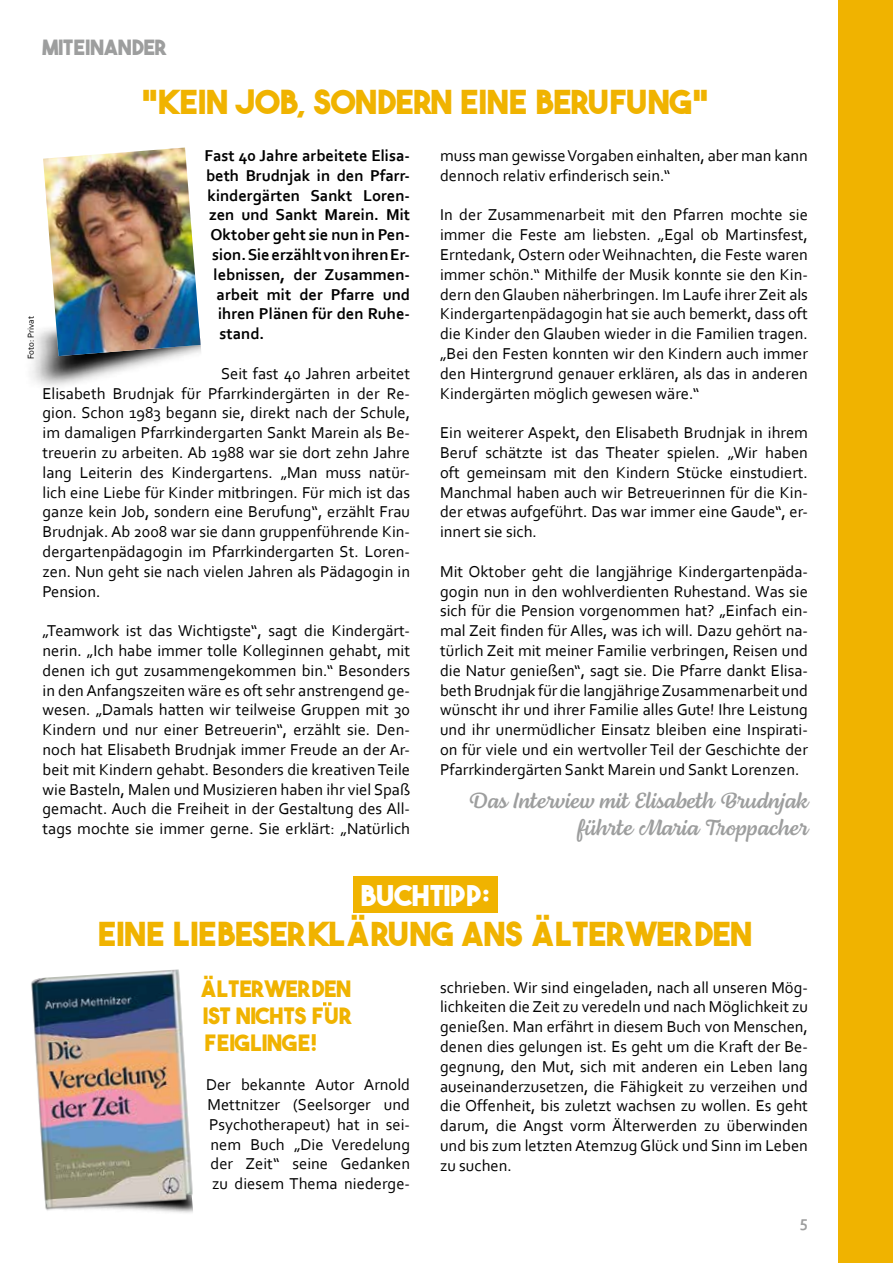
<style>
.page{position:relative;width:893px;height:1263px;background:#fff}
.page>*{position:absolute;margin:0;border:0;box-sizing:border-box;transform-origin:0 0}
.t1{font:700 33px "The Bold Font";color:#f0b300}
.t2{font:700 28.5px "The Bold Font";color:#fff}
.t3{font:22.5px/27px "Lemongrass Script";color:#9d9e9e;text-align:right}
.t4{font:700 22.5px/27px "The Bold Font";color:#f0b300;text-align:justify}
.t5{font:700 21px "The Bold Font";color:#9d9e9e}
.t6{font:16.5px/19.8px "Corbel";color:#000;text-align:justify}
.t7{font:700 16.5px "Corbel";color:#000}
.t8{font:700 16.5px "Corbel";color:#9d9e9e}
.t9{font:9px "Corbel";color:#000}
</style>
<div class="page">
<div style="left:838px;top:0;width:55px;height:1263px;background:#f0b300"></div>
<svg style="left:323px;top:1002px;width:9px;height:4px"></svg>
<img style="left:31px;top:331px;width:151px;height:55px">
<img style="left:43px;top:148px;width:158px;height:208px">
<div style="left:353px;top:876px;width:144px;height:36px;background:#f0b300"></div>
<img style="left:31px;top:969px;width:162px;height:242px">
<p class="t9" style="left:25px;top:359px;width:45px;rotate:-90deg">Foto: Privat</p>
<p class="t5" style="left:43px;top:34px;width:127px">MITEINANDER</p>
<h1 class="t1" style="left:142px;top:82px;width:568px">"KEIN JOB, SONDERN EINE BERUFUNG"</h1>
<p class="t7" style="left:205px;top:145px;width:207px">Fast 40 Jahre arbeitete Elisa-</p>
<p class="t7" style="left:206px;top:165px;width:206px">beth Brudnjak in den Pfarr-</p>
<p class="t7" style="left:208px;top:185px;width:204px">kindergärten Sankt Loren-</p>
<p class="t7" style="left:209px;top:205px;width:203px">zen und Sankt Marein. Mit</p>
<p class="t7" style="left:211px;top:224px;width:201px">Oktober geht sie nun in Pen-</p>
<p class="t7" style="left:212px;top:244px;width:199px">sion. Sie erzählt von ihren Er-</p>
<p class="t7" style="left:214px;top:264px;width:198px">lebnissen, der Zusammen-</p>
<p class="t7" style="left:217px;top:284px;width:195px">arbeit mit der Pfarre und</p>
<p class="t7" style="left:218px;top:304px;width:194px">ihren Plänen für den Ruhe-</p>
<p class="t7" style="left:220px;top:323px;width:46px">stand.</p>
<p class="t6" style="left:43px;top:363px;width:369px;text-indent:178px">Seit fast 40 Jahren arbeitet Elisabeth Brudnjak für Pfarrkindergärten in der Re&shy;gion. Schon 1983 begann sie, direkt nach der Schule, im damaligen Pfarrkindergarten Sankt Marein als Be&shy;treuerin zu arbeiten. Ab 1988 war sie dort zehn Jahre lang Leiterin des Kindergartens. „Man muss natür&shy;lich eine Liebe für Kinder mitbringen. Für mich ist das ganze kein Job, sondern eine Berufung“, erzählt Frau Brudnjak. Ab 2008 war sie dann gruppenführende Kin&shy;dergartenpädagogin im Pfarrkindergarten St. Loren&shy;zen. Nun geht sie nach vielen Jahren als Pädagogin in Pension.</p>
<p class="t6" style="left:43px;top:620px;width:369px">„Teamwork ist das Wichtigste“, sagt die Kindergärt&shy;nerin. „Ich habe immer tolle Kolleginnen gehabt, mit denen ich gut zusammengekommen bin.“ Besonders in den Anfangszeiten wäre es oft sehr anstrengend ge&shy;wesen. „Damals hatten wir teilweise Gruppen mit 30<br>Kindern und nur einer Betreuerin“, erzählt sie. Den&shy;noch hat Elisabeth Brudnjak immer Freude an der Ar&shy;beit mit Kindern gehabt. Besonders die kreativen Teile wie Basteln, Malen und Musizieren haben ihr viel Spaß gemacht. Auch die Freiheit in der Gestaltung des All&shy;tags mochte sie immer gerne. Sie erklärt: „Natürlich</p>
<p class="t6" style="left:440px;top:145px;width:369px">muss man gewisse Vorgaben einhalten, aber man kann dennoch relativ erfinderisch sein.“</p>
<p class="t6" style="left:440px;top:205px;width:369px">In der Zusammenarbeit mit den Pfarren mochte sie immer die Feste am liebsten. „Egal ob Martinsfest, Erntedank, Ostern oder Weihnachten, die Feste waren immer schön.“ Mithilfe der Musik konnte sie den Kin&shy;dern den Glauben näherbringen. Im Laufe ihrer Zeit als Kindergartenpädagogin hat sie auch bemerkt, dass oft die Kinder den Glauben wieder in die Familien tragen. „Bei den Festen konnten wir den Kindern auch immer den Hintergrund genauer erklären, als das in anderen Kindergärten möglich gewesen wäre.“</p>
<p class="t6" style="left:440px;top:422px;width:369px">Ein weiterer Aspekt, den Elisabeth Brudnjak in ihrem Beruf schätzte ist das Theater spielen. „Wir haben oft gemeinsam mit den Kindern Stücke einstudiert.<br>Manchmal haben auch wir Betreuerinnen für die Kin&shy;der etwas aufgeführt. Das war immer eine Gaude“, er&shy;innert sie sich.</p>
<p class="t6" style="left:440px;top:561px;width:369px">Mit Oktober geht die langjährige Kindergartenpäda&shy;gogin nun in den wohlverdienten Ruhestand. Was sie sich für die Pension vorgenommen hat? „Einfach ein&shy;mal Zeit finden für Alles, was ich will. Dazu gehört na&shy;türlich Zeit mit meiner Familie verbringen, Reisen und die Natur genießen“, sagt sie. Die Pfarre dankt Elisa&shy;beth Brudnjak für die langjährige Zusammenarbeit und wünscht ihr und ihrer Familie alles Gute! Ihre Leistung und ihr unermüdlicher Einsatz bleiben eine Inspirati&shy;on für viele und ein wertvoller Teil der Geschichte der Pfarrkindergärten Sankt Marein und Sankt Lorenzen.</p>
<h3 class="t3" style="left:468px;top:786px;width:342px">Das Interview mit Elisabeth Brudnjak führte Maria Troppacher</h3>
<h2 class="t2" style="left:361px;top:878px;width:131px">BUCHTIPP:</h2>
<h1 class="t1" style="left:98px;top:913px;width:656px">EINE LIEBESERKLÄRUNG ANS ÄLTERWERDEN</h1>
<h3 class="t4" style="left:200px;top:974px;width:154px">ÄLTERWERDEN IST NICHTS FUR FEIGLINGE!</h3>
<p class="t6" style="left:206px;top:1074px;width:206px">Der bekannte Autor Arnold Mettnitzer (Seelsorger und Psychotherapeut) hat in sei&shy;nem Buch „Die Veredelung der Zeit“ seine Gedanken zu diesem Thema niederge-</p>
<p class="t6" style="left:440px;top:977px;width:369px">schrieben. Wir sind eingeladen, nach all unseren Mög&shy;lichkeiten die Zeit zu veredeln und nach Möglichkeit zu genießen. Man erfährt in diesem Buch von Menschen, denen dies gelungen ist. Es geht um die Kraft der Be&shy;gegnung, den Mut, sich mit anderen ein Leben lang auseinanderzusetzen, die Fähigkeit zu verzeihen und die Offenheit, bis zuletzt wachsen zu wollen. Es geht darum, die Angst vorm Älterwerden zu überwinden und bis zum letzten Atemzug Glück und Sinn im Leben zu suchen.</p>
<p class="t8" style="left:800px;top:1212px;width:10px">5</p>
</div>
